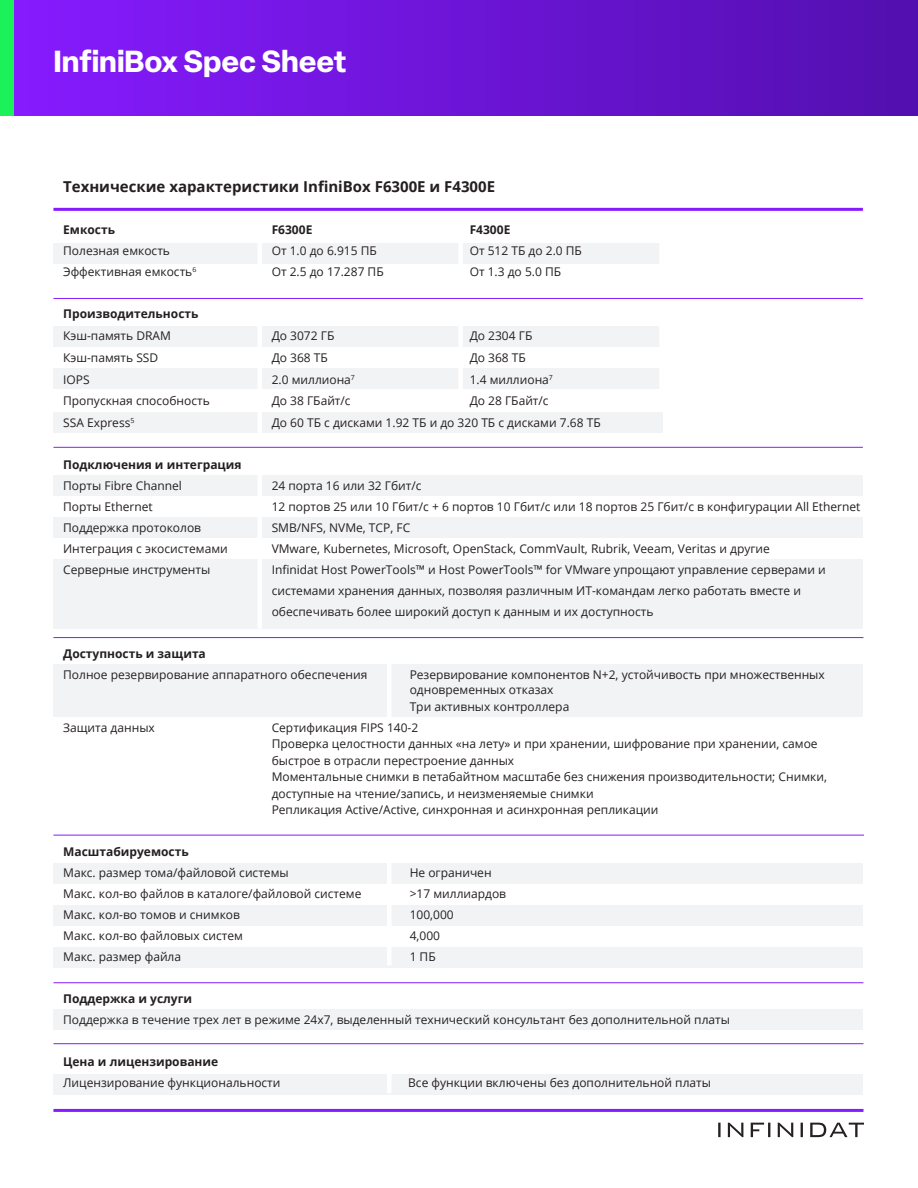
<style>
.page{position:relative;width:918px;height:1188px;background:#fff}
.page>*{position:absolute;margin:0;border:0;box-sizing:border-box;transform-origin:0 0}
.Subtitle_2{font:700 30px "Elza";color:#fff}
.Light_text_no_tabs{font:700 15px "Open Sans";color:#241f21}
.Light_text_no_tabs-2{font:12px/21px "Open Sans";color:#241f21}
.Light_text_no_tabs-3{font:700 12px/21.8px "Open Sans";color:#241f21}
.s1{font-weight:400}
.s2{font-weight:700}
</style>
<div class="page">
<svg style="left:718px;top:1123px;width:146px;height:14px"></svg>
<div style="left:53px;top:1074px;width:810px;height:21px;background:#f2f3f4"></div>
<div style="left:53px;top:905px;width:810px;height:21px;background:#f2f3f4"></div>
<div style="left:53px;top:559px;width:810px;height:70px;background:#f2f3f4"></div>
<div style="left:53px;top:517px;width:810px;height:21px;background:#f2f3f4"></div>
<div style="left:53px;top:412px;width:610px;height:21px;background:#f2f3f4"></div>
<div style="left:0;top:0;width:918px;height:116px;background:linear-gradient(to right,#871bff,#520faf)"></div>
<div style="left:0;top:0;width:14px;height:115px;background:#1df15a"></div>
<div style="left:53px;top:243px;width:610px;height:20px;background:#f2f3f4"></div>
<div style="left:53px;top:327px;width:610px;height:20px;background:#f2f3f4"></div>
<div style="left:53px;top:369px;width:610px;height:20px;background:#f2f3f4"></div>
<div style="left:53px;top:476px;width:810px;height:20px;background:#f2f3f4"></div>
<div style="left:53px;top:665px;width:810px;height:52px;background:#f2f3f4"></div>
<div style="left:53px;top:863px;width:810px;height:20px;background:#f2f3f4"></div>
<div style="left:53px;top:947px;width:810px;height:21px;background:#f2f3f4"></div>
<div style="left:53px;top:1010px;width:810px;height:20px;background:#f2f3f4"></div>
<div style="left:257px;top:226px;width:5px;height:403px;background:#fff"></div>
<div style="left:458px;top:227px;width:5px;height:173px;background:#fff"></div>
<div style="left:659px;top:221px;width:5px;height:181px;background:#fff"></div>
<hr style="left:53px;top:208px;width:810px;height:3px;background:#871bff">
<hr style="left:53px;top:298px;width:810px;height:1px;background:#871bff">
<hr style="left:53px;top:835px;width:811px;height:1px;background:#871bff">
<hr style="left:53px;top:637px;width:810px;height:1px;background:#871bff">
<hr style="left:53px;top:447px;width:810px;height:1px;background:#871bff">
<hr style="left:53px;top:1109px;width:810px;height:3px;background:#871bff">
<hr style="left:53px;top:982px;width:810px;height:1px;background:#871bff">
<hr style="left:53px;top:1043px;width:810px;height:1px;background:#871bff">
<div style="left:387px;top:657px;width:5px;height:61px;background:#fff"></div>
<div style="left:387px;top:844px;width:5px;height:122px;background:#fff"></div>
<div style="left:387px;top:1052px;width:5px;height:41px;background:#fff"></div>
<p class="Subtitle_2" style="left:53px;top:40px;width:295px">InfiniBox Spec Sheet</p>
<p class="Light_text_no_tabs" style="left:63px;top:176px;width:433px">Технические характеристики InfiniBox F6300E и F4300E</p>
<p class="Light_text_no_tabs-3" style="left:63px;top:219px;width:53px">Емкость</p>
<p class="Light_text_no_tabs-3" style="left:272px;top:219px;width:42px">F6300E</p>
<p class="Light_text_no_tabs-3" style="left:470px;top:219px;width:42px">F4300E</p>
<p class="Light_text_no_tabs-2" style="left:63px;top:240px;width:108px">Полезная емкость</p>
<p class="Light_text_no_tabs-2" style="left:272px;top:240px;width:107px">От 1.0 до 6.915 ПБ</p>
<p class="Light_text_no_tabs-2" style="left:470px;top:240px;width:114px">От 512 ТБ до 2.0 ПБ</p>
<p class="Light_text_no_tabs-2" style="left:63px;top:261px;width:135px">Эффективная емкость<sup>6</sup></p>
<p class="Light_text_no_tabs-2" style="left:272px;top:261px;width:114px">От 2.5 до 17.287 ПБ</p>
<p class="Light_text_no_tabs-2" style="left:470px;top:261px;width:93px">От 1.3 до 5.0 ПБ</p>
<p class="Light_text_no_tabs-3" style="left:63px;top:303px;width:137px">Производительность<br><span class="s1">Кэш-память DRAM</span></p>
<p class="Light_text_no_tabs-2" style="left:272px;top:325px;width:64px">До 3072 ГБ</p>
<p class="Light_text_no_tabs-2" style="left:470px;top:325px;width:64px">До 2304 ГБ</p>
<p class="Light_text_no_tabs-2" style="left:63px;top:347px;width:97px">Кэш-память SSD</p>
<p class="Light_text_no_tabs-2" style="left:272px;top:347px;width:58px">До 368 ТБ</p>
<p class="Light_text_no_tabs-2" style="left:470px;top:347px;width:58px">До 368 ТБ</p>
<p class="Light_text_no_tabs-2" style="left:63px;top:368px;width:28px">IOPS</p>
<p class="Light_text_no_tabs-2" style="left:272px;top:368px;width:85px">2.0 миллиона<sup>7</sup></p>
<p class="Light_text_no_tabs-2" style="left:470px;top:368px;width:85px">1.4 миллиона<sup>7</sup></p>
<p class="Light_text_no_tabs-2" style="left:63px;top:390px;width:148px">Пропускная способность</p>
<p class="Light_text_no_tabs-2" style="left:272px;top:390px;width:81px">До 38 ГБайт/с</p>
<p class="Light_text_no_tabs-2" style="left:470px;top:390px;width:81px">До 28 ГБайт/с</p>
<p class="Light_text_no_tabs-2" style="left:63px;top:412px;width:73px">SSA Express<sup>5</sup></p>
<p class="Light_text_no_tabs-2" style="left:272px;top:412px;width:331px">До 60 ТБ с дисками 1.92 ТБ и до 320 ТБ с дисками 7.68 ТБ</p>
<p class="Light_text_no_tabs-3" style="left:63px;top:454px;width:180px;line-height:21px">Подключения и интеграция<br><span class="s1">Порты Fibre Channel</span></p>
<p class="Light_text_no_tabs-2" style="left:272px;top:475px;width:151px">24 порта 16 или 32 Гбит/с</p>
<p class="Light_text_no_tabs-2" style="left:63px;top:496px;width:91px">Порты Ethernet</p>
<p class="Light_text_no_tabs-2" style="left:272px;top:496px;width:590px">12 портов 25 или 10 Гбит/с + 6 портов 10 Гбит/с или 18 портов 25 Гбит/с в конфигурации All Ethernet</p>
<p class="Light_text_no_tabs-2" style="left:63px;top:517px;width:139px">Поддержка протоколов</p>
<p class="Light_text_no_tabs-2" style="left:272px;top:517px;width:140px">SMB/NFS, NVMe, TCP, FC</p>
<p class="Light_text_no_tabs-2" style="left:63px;top:538px;width:166px">Интеграция с экосистемами</p>
<p class="Light_text_no_tabs-2" style="left:272px;top:538px;width:500px">VMware, Kubernetes, Microsoft, OpenStack, CommVault, Rubrik, Veeam, Veritas и другие</p>
<p class="Light_text_no_tabs-2" style="left:63px;top:559px;width:149px">Серверные инструменты</p>
<p class="Light_text_no_tabs-2" style="left:272px;top:559px;width:556px">Infinidat Host PowerTools™ и Host PowerTools™ for VMware упрощают управление серверами и</p>
<p class="Light_text_no_tabs-2" style="left:272px;top:580px;width:531px">системами хранения данных, позволяя различным ИТ-командам легко работать вместе и</p>
<p class="Light_text_no_tabs-2" style="left:272px;top:601px;width:383px">обеспечивать более широкий доступ к данным и их доступность</p>
<p class="Light_text_no_tabs-2" style="left:63px;top:643px;width:306px"><span class="s2">Доступность и защита<br></span>Полное резервирование аппаратного обеспечения</p>
<p class="Light_text_no_tabs-2" style="left:410px;top:667px;width:417px;line-height:15px">Резервирование компонентов N+2, устойчивость при множественных одновременных отказах</p>
<p class="Light_text_no_tabs-2" style="left:410px;top:695px;width:161px">Три активных контроллера</p>
<p class="Light_text_no_tabs-2" style="left:63px;top:716px;width:93px">Защита данных</p>
<p class="Light_text_no_tabs-2" style="left:272px;top:716px;width:148px">Сертификация FIPS 140-2</p>
<p class="Light_text_no_tabs-2" style="left:272px;top:733px;width:548px">Проверка целостности данных «на лету» и при хранении, шифрование при хранении, самое</p>
<p class="Light_text_no_tabs-2" style="left:272px;top:749px;width:244px">быстрое в отрасли перестроение данных</p>
<p class="Light_text_no_tabs-2" style="left:272px;top:766px;width:557px">Моментальные снимки в петабайтном масштабе без снижения производительности; Снимки,</p>
<p class="Light_text_no_tabs-2" style="left:272px;top:782px;width:323px">доступные на чтение/запись, и неизменяемые снимки</p>
<p class="Light_text_no_tabs-2" style="left:272px;top:799px;width:388px">Репликация Active/Active, синхронная и асинхронная репликации</p>
<p class="Light_text_no_tabs-2" style="left:63px;top:841px;width:227px"><span class="s2">Масштабируемость<br></span>Макс. размер тома/файловой системы</p>
<p class="Light_text_no_tabs-2" style="left:410px;top:862px;width:83px">Не ограничен</p>
<p class="Light_text_no_tabs-2" style="left:63px;top:883px;width:300px">Макс. кол-во файлов в каталоге/файловой системе</p>
<p class="Light_text_no_tabs-2" style="left:410px;top:883px;width:98px">&gt;17 миллиардов</p>
<p class="Light_text_no_tabs-2" style="left:63px;top:904px;width:178px">Макс. кол-во томов и снимков</p>
<p class="Light_text_no_tabs-2" style="left:410px;top:904px;width:46px">100,000</p>
<p class="Light_text_no_tabs-2" style="left:63px;top:925px;width:181px">Макс. кол-во файловых систем</p>
<p class="Light_text_no_tabs-2" style="left:410px;top:925px;width:32px">4,000</p>
<p class="Light_text_no_tabs-2" style="left:63px;top:946px;width:119px">Макс. размер файла</p>
<p class="Light_text_no_tabs-2" style="left:410px;top:946px;width:28px">1 ПБ</p>
<p class="Light_text_no_tabs-2" style="left:63px;top:988px;width:668px"><span class="s2">Поддержка и услуги<br></span>Поддержка в течение трех лет в режиме 24x7, выделенный технический консультант без дополнительной платы</p>
<p class="Light_text_no_tabs-3" style="left:63px;top:1051px;width:157px">Цена и лицензирование</p>
<p class="Light_text_no_tabs-2" style="left:63px;top:1072px;width:219px">Лицензирование функциональности</p>
<p class="Light_text_no_tabs-2" style="left:408px;top:1072px;width:304px">Все функции включены без дополнительной платы</p>
</div>
